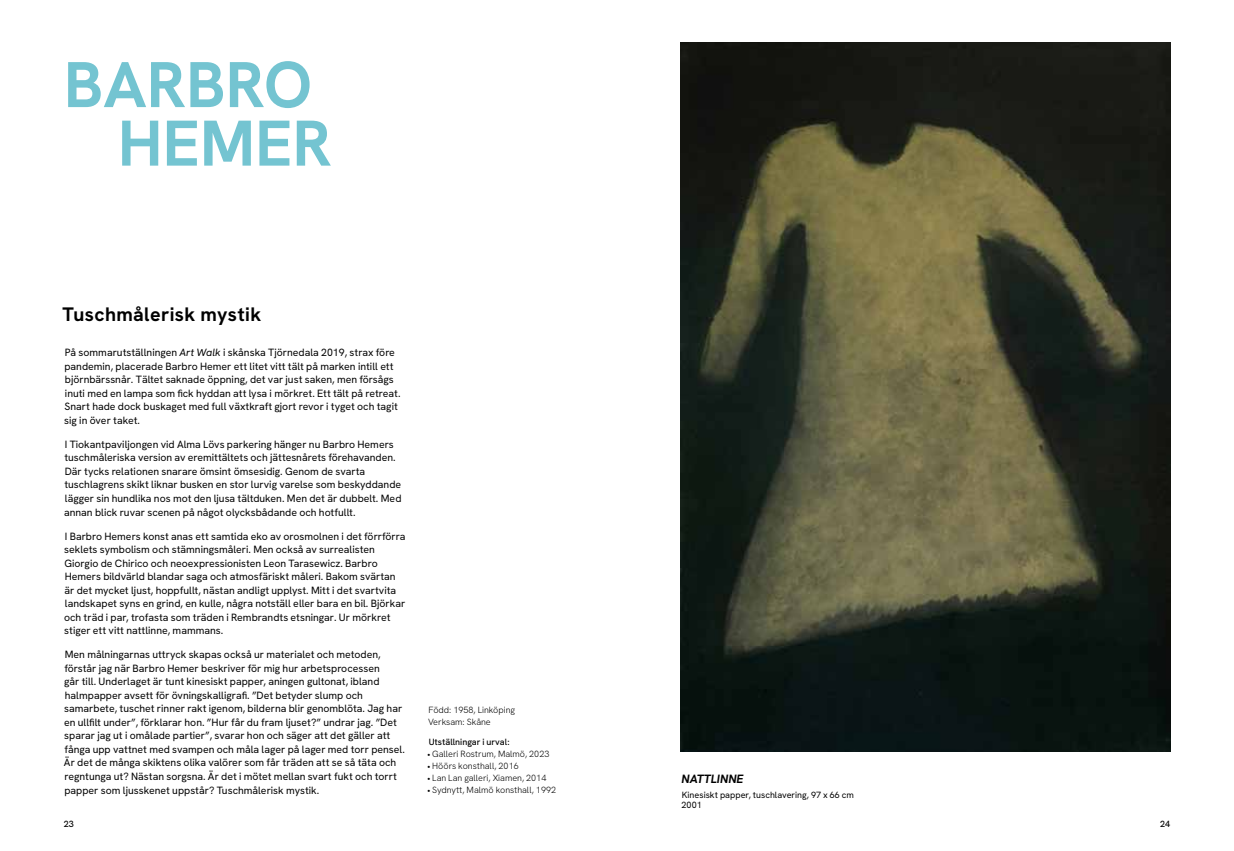
<style>
.page{position:relative;width:1234px;height:851px;background:#fff}
.page>*{position:absolute;margin:0;border:0;box-sizing:border-box;transform-origin:0 0}
.t1{font:700 64.5px/58.5px "HK Grotesk";color:#74c4d1}
.t2{font:700 19.5px "HK Grotesk";letter-spacing:.02em;color:#000}
.t3{font:italic 700 12px "HK Grotesk";color:#000}
.t4{font:10.5px/13.5px "HK Grotesk";color:#000}
.t5{font:300 9px/12px "HK Grotesk";color:#000}
.t6{font:9px/10.8px "HK Grotesk";color:#000}
.t7{font:500 9px "HK Grotesk";color:#000}
.s1{font-style:italic}
</style>
<div class="page">
<img style="left:680px;top:43px;width:489px;height:707px">
<h1 class="t1" style="left:118px;top:54px;width:215px;text-indent:-54px">BARBRO<br>HEMER</h1>
<h2 class="t2" style="left:62px;top:302px;width:200px">Tuschmålerisk mystik</h2>
<p class="t4" style="left:64px;top:345px;width:338px">På sommarutställningen <span class="s1">Art Walk</span> i skånska Tjörnedala 2019, strax före pandemin, placerade Barbro Hemer ett litet vitt tält på marken intill ett björnbärssnår. Tältet saknade öppning, det var just saken, men försågs inuti med en lampa som fick hyddan att lysa i mörkret. Ett tält på retreat.<br>Snart hade dock buskaget med full växtkraft gjort revor i tyget och tagit sig in över taket.</p>
<p class="t4" style="left:64px;top:437px;width:339px">I Tiokantpaviljongen vid Alma Lövs parkering hänger nu Barbro Hemers tuschmåleriska version av eremittältets och jättesnårets förehavanden.<br>Där tycks relationen snarare ömsint ömsesidig. Genom de svarta tuschlagrens skikt liknar busken en stor lurvig varelse som beskyddande lägger sin hundlika nos mot den ljusa tältduken. Men det är dubbelt. Med annan blick ruvar scenen på något olycksbådande och hotfullt.</p>
<p class="t4" style="left:64px;top:529px;width:343px">I Barbro Hemers konst anas ett samtida eko av orosmolnen i det förrförra seklets symbolism och stämningsmåleri. Men också av surrealisten Giorgio de Chirico och neoexpressionisten Leon Tarasewicz. Barbro Hemers bildvärld blandar saga och atmosfäriskt måleri. Bakom svärtan är det mycket ljust, hoppfullt, nästan andligt upplyst. Mitt i det svartvita landskapet syns en grind, en kulle, några notställ eller bara en bil. Björkar och träd i par, trofasta som träden i Rembrandts etsningar. Ur mörkret stiger ett vitt nattlinne, mammans.</p>
<p class="t4" style="left:64px;top:647px;width:342px">Men målningarnas uttryck skapas också ur materialet och metoden, förstår jag när Barbro Hemer beskriver för mig hur arbetsprocessen<br>går till. Underlaget är tunt kinesiskt papper, aningen gultonat, ibland halmpapper avsett för övningskalligrafi. ”Det betyder slump och samarbete, tuschet rinner rakt igenom, bilderna blir genomblöta. Jag har en ullfilt under”, förklarar hon. ”Hur får du fram ljuset?” undrar jag. ”Det sparar jag ut i omålade partier”, svarar hon och säger att det gäller att fånga upp vattnet med svampen och måla lager på lager med torr pensel.<br>Är det de många skiktens olika valörer som får träden att se så täta och regntunga ut? Nästan sorgsna. Är det i mötet mellan svart fukt och torrt papper som ljusskenet uppstår? Tuschmålerisk mystik.</p>
<p class="t5" style="left:428px;top:703px;width:89px">Född: 1958, Linköping<br>Verksam: Skåne</p>
<p class="t7" style="left:428px;top:736px;width:82px">Utställningar i urval:</p>
<p class="t5" style="left:427px;top:748px;width:123px">• Galleri Rostrum, Malmö, 2023</p>
<p class="t5" style="left:427px;top:760px;width:93px">• Höörs konsthall, 2016</p>
<p class="t5" style="left:427px;top:772px;width:120px">• Lan Lan galleri, Xiamen, 2014</p>
<p class="t5" style="left:427px;top:784px;width:130px">• Sydnytt, Malmö konsthall, 1992</p>
<p class="t3" style="left:681px;top:770px;width:63px">NATTLINNE</p>
<p class="t6" style="left:681px;top:788px;width:174px">Kinesiskt papper, tuschlavering, 97 x 66 cm<br>2001</p>
<p class="t7" style="left:64px;top:818px;width:12px">23</p>
<p class="t7" style="left:1159px;top:818px;width:12px">24</p>
</div>
